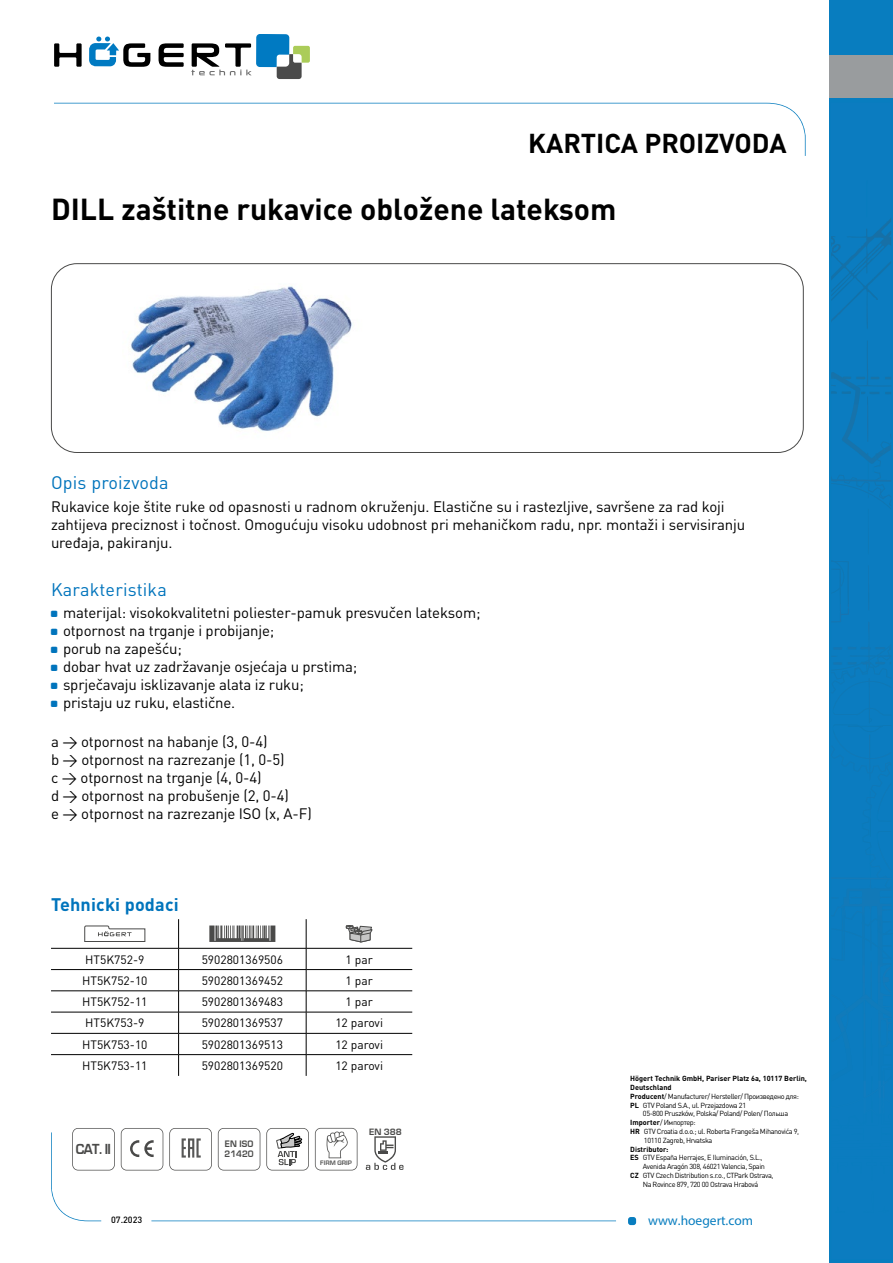
<style>
.page{position:relative;width:893px;height:1263px;background:#fff}
.page>*{position:absolute;margin:0;border:0;box-sizing:border-box;transform-origin:0 0}
.t1{font:700 30px "DIN Pro";color:#000}
.t2{font:700 27px "DIN Pro";color:#000}
.t3{font:18px "DIN Pro";letter-spacing:.01em;color:#0074bc}
.t4{font:700 18px "DIN Pro";letter-spacing:.01em;color:#0074bc}
.t5{font:15px/18px "DIN Pro";letter-spacing:-.01em;color:#000}
.t6{font:13.5px "Myriad Pro";color:#087dbf}
.t7{font:700 13.5px "Euromode";color:#4a4a49;scale:.93 1}
.t8{font:12px "DIN Pro";color:#000}
.t9{font:500 9px "DIN Pro";color:#000}
.t10{font:700 8.7px/10.5px "Euromode";color:#4a4a49;scale:.95 1}
.t11{font:700 8.55px "Euromode";color:#4a4a49}
.t12{font:7.35px "DIN Pro";letter-spacing:-.05em;color:#000}
.t13{font:700 7.35px "DIN Pro";color:#000}
.t14{font:700 6px "Euromode";color:#575756}
.s1{font-weight:700}
</style>
<div class="page">
<svg style="left:54px;top:43px;width:28px;height:24px"></svg>
<svg style="left:159px;top:43px;width:25px;height:24px"></svg>
<svg style="left:89px;top:37px;width:61px;height:30px"></svg>
<svg style="left:191px;top:34px;width:119px;height:45px"></svg>
<svg style="left:54px;top:103px;width:752px;height:53px"></svg>
<div style="left:628px;top:1217px;width:8px;height:8px;background:#087dbf;border-radius:3px"></div>
<svg style="left:51px;top:1132px;width:565px;height:89px"></svg>
<div style="left:830px;top:0;width:63px;height:1263px;background:#087dbf"></div>
<img style="left:831px;top:273px;width:50px;height:56px">
<img style="left:867px;top:222px;width:24px;height:44px">
<img style="left:831px;top:222px;width:56px;height:42px">
<svg style="left:831px;top:341px;width:60px;height:565px"></svg>
<img style="left:863px;top:906px;width:28px;height:76px">
<img style="left:831px;top:877px;width:60px;height:2px">
<img style="left:848px;top:647px;width:43px;height:3px">
<div style="left:830px;top:56px;width:63px;height:42px;background:#999c9e"></div>
<div style="left:51px;top:263px;width:753px;height:190px;border:1px solid #4a4a49;border-radius:26px"></div>
<img style="left:131px;top:286px;width:222px;height:145px">
<hr style="left:51px;top:948px;width:128px;height:1px;background:#000">
<hr style="left:179px;top:948px;width:127px;height:1px;background:#000">
<hr style="left:306px;top:948px;width:106px;height:1px;background:#000">
<hr style="left:51px;top:969px;width:128px;height:1px;background:#000">
<hr style="left:179px;top:969px;width:127px;height:1px;background:#000">
<hr style="left:306px;top:969px;width:106px;height:1px;background:#000">
<hr style="left:51px;top:990px;width:128px;height:1px;background:#000">
<hr style="left:179px;top:990px;width:127px;height:1px;background:#000">
<hr style="left:306px;top:990px;width:106px;height:1px;background:#000">
<hr style="left:51px;top:1012px;width:128px;height:1px;background:#000">
<hr style="left:179px;top:1012px;width:127px;height:1px;background:#000">
<hr style="left:306px;top:1012px;width:106px;height:1px;background:#000">
<hr style="left:51px;top:1033px;width:128px;height:1px;background:#000">
<hr style="left:179px;top:1033px;width:127px;height:1px;background:#000">
<hr style="left:306px;top:1033px;width:106px;height:1px;background:#000">
<hr style="left:51px;top:1054px;width:128px;height:1px;background:#000">
<hr style="left:179px;top:1054px;width:127px;height:1px;background:#000">
<svg style="left:178px;top:919px;width:1px;height:157px"></svg>
<hr style="left:306px;top:1054px;width:106px;height:1px;background:#000">
<svg style="left:306px;top:919px;width:1px;height:157px"></svg>
<svg style="left:84px;top:925px;width:61px;height:17px"></svg>
<svg style="left:209px;top:925px;width:66px;height:17px"></svg>
<svg style="left:346px;top:925px;width:26px;height:18px"></svg>
<svg style="left:72px;top:1128px;width:43px;height:42px"></svg>
<svg style="left:121px;top:1128px;width:42px;height:42px"></svg>
<svg style="left:169px;top:1128px;width:43px;height:42px"></svg>
<svg style="left:218px;top:1128px;width:42px;height:42px"></svg>
<svg style="left:266px;top:1128px;width:43px;height:42px"></svg>
<svg style="left:315px;top:1128px;width:42px;height:42px"></svg>
<svg style="left:366px;top:1136px;width:38px;height:34px"></svg>
<h2 class="t2" style="left:528px;top:121px;width:260px">KARTICA PROIZVODA</h2>
<h1 class="t1" style="left:51px;top:184px;width:567px">DILL zaštitne rukavice obložene lateksom</h1>
<p class="t3" style="left:51px;top:471px;width:119px">Opis proizvoda</p>
<p class="t5" style="left:51px;top:497px;width:696px">Rukavice koje štite ruke od opasnosti u radnom okruženju. Elastične su i rastezljive, savršene za rad koji zahtijeva preciznost i točnost. Omogućuju visoku udobnost pri mehaničkom radu, npr. montaži i servisiranju uređaja, pakiranju.</p>
<p class="t3" style="left:51px;top:577px;width:117px">Karakteristika</p>
<p class="t5" style="left:63px;top:603px;width:419px">materijal: visokokvalitetni poliester-pamuk presvučen lateksom; otpornost na trganje i probijanje;<br>porub na zapešću;<br>dobar hvat uz zadržavanje osjećaja u prstima;<br>sprječavaju isklizavanje alata iz ruku;<br>pristaju uz ruku, elastične.</p>
<p class="t5" style="left:51px;top:732px;width:262px">a → otpornost na habanje (3, 0-4)<br>b → otpornost na razrezanje (1, 0-5)<br>c → otpornost na trganje (4, 0-4)<br>d → otpornost na probušenje (2, 0-4)<br>e → otpornost na razrezanje ISO (x, A-F)</p>
<p class="t4" style="left:51px;top:889px;width:129px">Tehnicki podaci</p>
<p class="t8" style="left:85px;top:951px;width:61px">HT5K752-9</p>
<p class="t8" style="left:202px;top:951px;width:83px">5902801369506</p>
<p class="t8" style="left:346px;top:951px;width:29px">1 par</p>
<p class="t8" style="left:82px;top:972px;width:67px">HT5K752-10</p>
<p class="t8" style="left:202px;top:972px;width:83px">5902801369452</p>
<p class="t8" style="left:346px;top:972px;width:29px">1 par</p>
<p class="t8" style="left:82px;top:993px;width:67px">HT5K752-11</p>
<p class="t8" style="left:202px;top:993px;width:83px">5902801369483</p>
<p class="t8" style="left:346px;top:993px;width:29px">1 par</p>
<p class="t8" style="left:85px;top:1015px;width:61px">HT5K753-9</p>
<p class="t8" style="left:202px;top:1015px;width:83px">5902801369537</p>
<p class="t8" style="left:335px;top:1015px;width:49px">12 parovi</p>
<p class="t8" style="left:82px;top:1036px;width:67px">HT5K753-10</p>
<p class="t8" style="left:202px;top:1036px;width:83px">5902801369513</p>
<p class="t8" style="left:335px;top:1036px;width:49px">12 parovi</p>
<p class="t8" style="left:82px;top:1057px;width:67px">HT5K753-11</p>
<p class="t8" style="left:202px;top:1057px;width:83px">5902801369520</p>
<p class="t8" style="left:335px;top:1057px;width:49px">12 parovi</p>
<p class="t7" style="left:76px;top:1141px;width:39px">CAT. II</p>
<p class="t10" style="left:225px;top:1138px;width:32px">EN ISO<br>21420</p>
<p class="t14" style="left:320px;top:1159px;width:33px">FIRM GRIP</p>
<p class="t11" style="left:369px;top:1126px;width:34px">EN 388</p>
<p class="t13" style="left:630px;top:1072px;width:178px">Högert Technik GmbH, Pariser Platz 6a, 10117 Berlin,</p>
<p class="t13" style="left:630px;top:1081px;width:43px">Deutschland</p>
<p class="t12" style="left:630px;top:1091px;width:170px"><span class="s1">Producent</span>/ Manufacturer/ Hersteller/ Произведено для:</p>
<p class="t12" style="left:630px;top:1100px;width:117px"><span class="s1">PL</span> GTV Poland S.A., ul. Przejazdowa 21</p>
<p class="t12" style="left:643px;top:1109px;width:147px">05-800 Pruszków, Polska/ Poland/ Polen/ Польша</p>
<p class="t12" style="left:630px;top:1117px;width:67px"><span class="s1">Importer</span>/ Импортер:</p>
<p class="t12" style="left:630px;top:1126px;width:171px"><span class="s1">HR</span> GTV Croatia d.o.o.; ul. Roberta Frangeša Mihanovića 9,</p>
<p class="t12" style="left:644px;top:1135px;width:70px">10110 Zagreb, Hrvatska</p>
<p class="t13" style="left:630px;top:1143px;width:40px">Distributor:</p>
<p class="t12" style="left:630px;top:1153px;width:134px"><span class="s1">ES</span> GTV España Herrajes, E Iluminación, S.L.,</p>
<p class="t12" style="left:643px;top:1161px;width:124px">Avenida Aragón 308, 46021 Valencia, Spain</p>
<p class="t12" style="left:630px;top:1170px;width:145px"><span class="s1">CZ</span> GTV Czech Distribution s.r.o., CTPark Ostrava,</p>
<p class="t12" style="left:643px;top:1179px;width:117px">Na Rovince 879, 720 00 Ostrava Hrabová</p>
<p class="t9" style="left:111px;top:1213px;width:33px">07.2023</p>
<p class="t6" style="left:648px;top:1212px;width:107px">www.hoegert.com</p>
</div>
